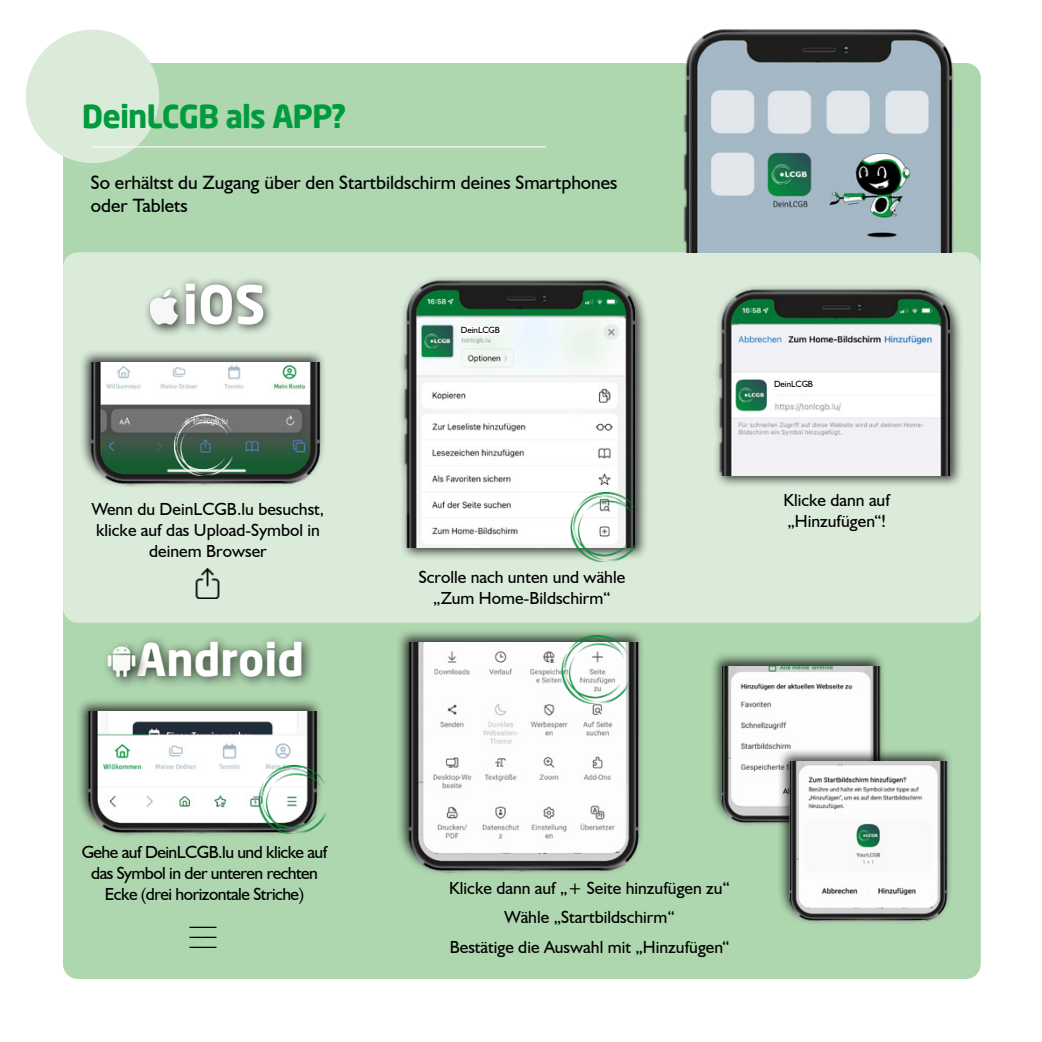
<style>
.page{position:relative;width:1042px;height:1042px;background:#fff}
.page>*{position:absolute;margin:0;border:0;box-sizing:border-box;transform-origin:0 0}
.t1{font:700 52.5px "Neo Sans";color:#fff}
.t2{font:700 44.62px "Neo Sans";color:#fff}
.t3{font:700 31.5px "Neo Sans";letter-spacing:-.03em;color:#009b3e}
.t4{font:19.25px/23.1px "Humanist 521 BT";color:#000}
.t5{font:17.5px/21px "Humanist 521 BT";color:#000;text-align:center}
.t6{font:17.5px/21px "Humanist 521 BT";letter-spacing:-.03em;color:#000;text-align:center}
.t7{font:700 15.92px "Neo Sans";color:#000}
.t8{font:8.92px "Humanist 521 BT";letter-spacing:-.01em;color:#000}
</style>
<div class="page">
<div style="left:63px;top:63px;width:918px;height:916px;background:#aed6af;border-radius:15px"></div>
<div style="left:63px;top:252px;width:918px;height:371px;background:#daebd9;border-radius:15px"></div>
<img style="left:683px;top:29px;width:271px;height:223px">
<div style="left:26px;top:30px;width:133px;height:133px;background:#daebd9;border-radius:50%"></div>
<hr style="left:93px;top:146px;width:453px;height:1px;background:#fff">
<div style="left:179px;top:276px;width:96px;height:60px;background:#000;opacity:.75"></div>
<div style="left:143px;top:284px;width:48px;height:53px;background:#000;opacity:.75"></div>
<img style="left:145px;top:288px;width:38px;height:37px">
<div style="left:78px;top:349px;width:249px;height:140px;background:#000;opacity:.75"></div>
<img style="left:88px;top:363px;width:237px;height:125px">
<img style="left:174px;top:415px;width:62px;height:60px">
<img style="left:195px;top:568px;width:25px;height:31px">
<div style="left:130px;top:633px;width:184px;height:56px;background:#000;opacity:.75"></div>
<div style="left:101px;top:639px;width:48px;height:52px;background:#000;opacity:.75"></div>
<img style="left:105px;top:645px;width:32px;height:32px">
<div style="left:709px;top:652px;width:177px;height:175px;background:#000;opacity:.75"></div>
<img style="left:720px;top:666px;width:162px;height:159px">
<div style="left:776px;top:747px;width:177px;height:178px;background:#000;opacity:.75"></div>
<img style="left:787px;top:761px;width:162px;height:162px">
<div style="left:396px;top:628px;width:248px;height:249px;background:#000;opacity:.75"></div>
<img style="left:405px;top:642px;width:237px;height:233px">
<img style="left:561px;top:635px;width:68px;height:69px">
<div style="left:75px;top:698px;width:249px;height:140px;background:#000;opacity:.75"></div>
<img style="left:85px;top:712px;width:237px;height:125px">
<img style="left:259px;top:765px;width:67px;height:69px">
<div style="left:398px;top:275px;width:250px;height:285px;background:#000;opacity:.75"></div>
<img style="left:403px;top:278px;width:237px;height:269px">
<div style="left:461px;top:326px;width:41px;height:9px;background:#fff"></div>
<img style="left:571px;top:493px;width:67px;height:69px">
<div style="left:713px;top:283px;width:250px;height:205px;background:#000;opacity:.75"></div>
<img style="left:718px;top:286px;width:237px;height:189px">
<div style="left:774px;top:380px;width:44px;height:9px;background:#fff"></div>
<h3 class="t3" style="left:82px;top:96px;width:266px">DeinLCGB als APP?</h3>
<p class="t4" style="left:91px;top:170px;width:528px">So erhältst du Zugang über den Startbildschirm deines Smartphones oder Tablets</p>
<h1 class="t1" style="left:183px;top:271px;width:84px">iOS</h1>
<p class="t5" style="left:92px;top:498px;width:234px">Wenn du DeinLCGB.lu besuchst, klicke auf das Upload-Symbol in deinem Browser</p>
<h2 class="t2" style="left:137px;top:631px;width:169px">Android</h2>
<p class="t8" style="left:461px;top:324px;width:41px">DeinLCGB</p>
<p class="t5" style="left:419px;top:566px;width:208px">Scrolle nach unten und wähle „Zum Home-Bildschirm“</p>
<p class="t8" style="left:774px;top:378px;width:41px">DeinLCGB</p>
<p class="t5" style="left:783px;top:489px;width:108px;text-align:left">Klicke dann auf „Hinzufügen“!</p>
<p class="t6" style="left:82px;top:841px;width:247px">Gehe auf DeinLCGB.lu und klicke auf das Symbol in der unteren rechten<br>Ecke (drei horizontale Striche)</p>
<p class="t7" style="left:190px;top:910px;width:27px">___</p>
<p class="t7" style="left:190px;top:920px;width:27px">___</p>
<p class="t7" style="left:190px;top:930px;width:27px">___</p>
<p class="t5" style="left:449px;top:873px;width:282px;line-height:29.4px">Klicke dann auf „+ Seite hinzufügen zu“<br>Wähle „Startbildschirm“<br>Bestätige die Auswahl mit „Hinzufügen“</p>
</div>
